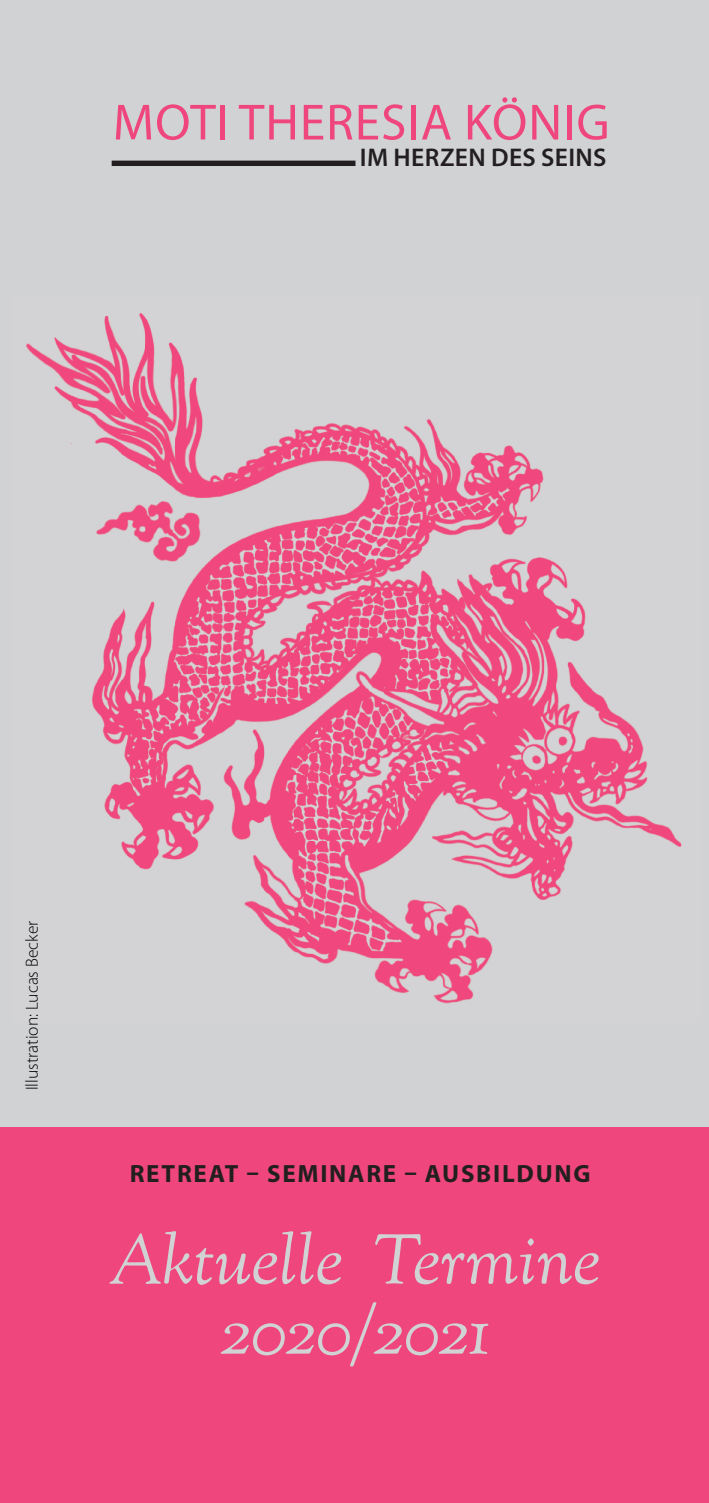
<style>
.page{position:relative;width:709px;height:1503px;background:#fff}
.page>*{position:absolute;margin:0;border:0;box-sizing:border-box;transform-origin:0 0}
.t1{font:italic 70px/70px "OFL Goudy St M";color:#d1d2d4;text-align:center}
.t2{font:51.25px "Myriad Pro";letter-spacing:.02em;color:#ef467d}
.t3{font:600 25.75px "Myriad Pro";letter-spacing:.015em;color:#231f20}
.t4{font:700 25px "Myriad Pro";letter-spacing:.07em;color:#231f20}
.t5{font:300 17.5px "Myriad Pro";color:#000}
</style>
<div class="page">
<div style="left:0;top:0;width:709px;height:1502px;background:#d1d2d4"></div>
<div style="left:0;top:1127px;width:709px;height:375px;background:#ef467d"></div>
<img style="left:26px;top:313px;width:656px;height:691px">
<div style="left:112px;top:161px;width:243px;height:5px;background:#231f20"></div>
<h2 class="t2" style="left:113px;top:91px;width:498px">MOTI THERESIA KÖNIG</h2>
<p class="t3" style="left:360px;top:143px;width:248px">IM HERZEN DES SEINS</p>
<p class="t5" style="left:22px;top:1090px;width:171px;rotate:-90deg">Illustration: Lucas Becker</p>
<p class="t4" style="left:130px;top:1159px;width:462px">RETREAT – SEMINARE – AUSBILDUNG</p>
<h1 class="t1" style="left:108px;top:1231px;width:494px">Aktuelle Termine<br>2020/2021</h1>
</div>
